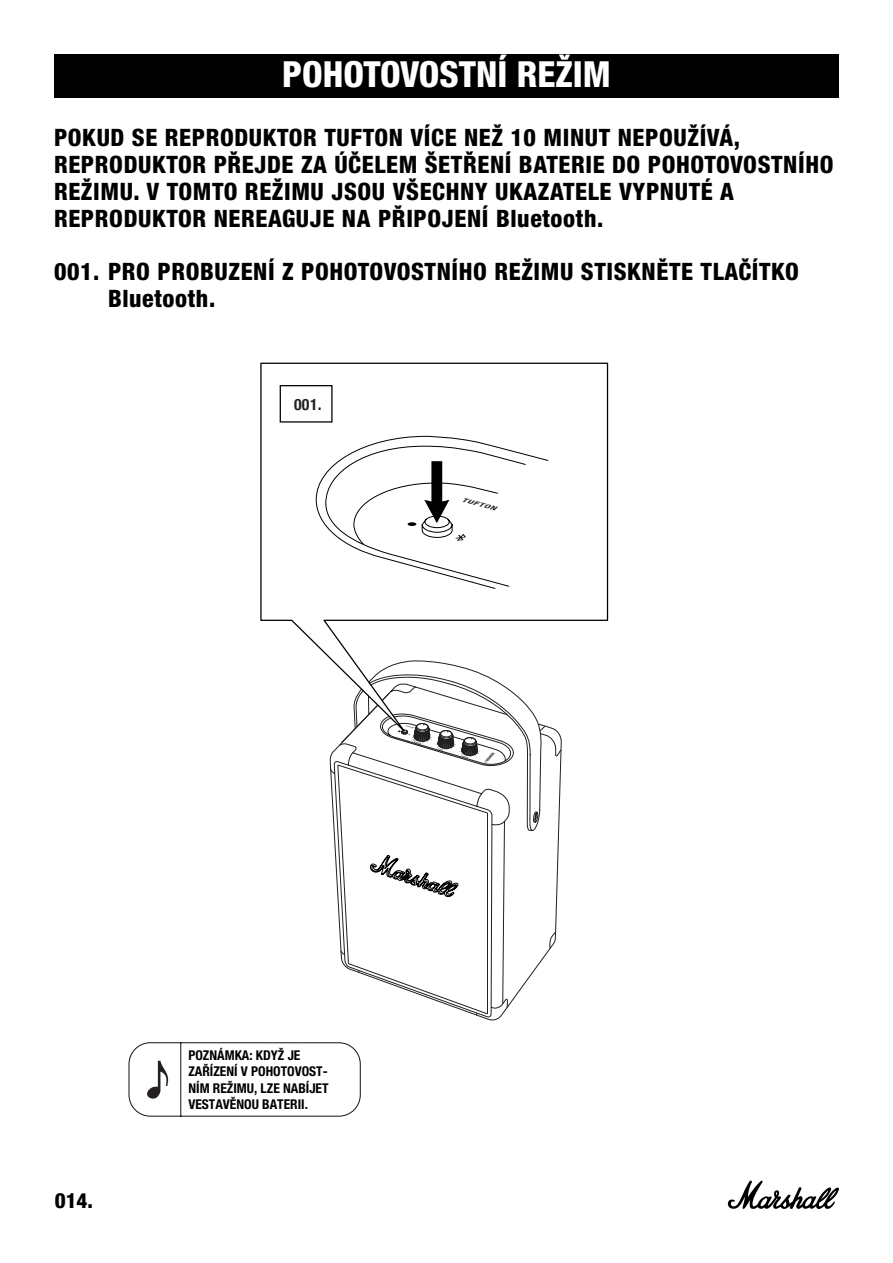
<style>
.page{position:relative;width:893px;height:1263px;background:#fff}
.page>*{position:absolute;margin:0;border:0;box-sizing:border-box;transform-origin:0 0}
.t1{font:800 condensed 36px "Helvetica Neue LT Pro";color:#fff}
.t2{font:800 condensed 24px/27px "Helvetica Neue LT Pro";letter-spacing:.025em;color:#000}
.t3{font:800 condensed 21px "Helvetica Neue LT Std";color:#000}
.t4{font:700 condensed 15.75px "Helvetica Neue";color:#241f21}
.t5{font:700 condensed 13.5px/16.5px "Helvetica Neue LT Pro";color:#000}
.s1{font-family:"Helvetica Neue LT Std"}
</style>
<div class="page">
<svg style="left:727px;top:1180px;width:112px;height:29px"></svg>
<div style="left:54px;top:54px;width:785px;height:44px;background:#000"></div>
<svg style="left:128px;top:1042px;width:225px;height:76px"></svg>
<svg style="left:330px;top:744px;width:10px;height:197px"></svg>
<svg style="left:340px;top:742px;width:222px;height:274px"></svg>
<svg style="left:341px;top:742px;width:172px;height:24px"></svg>
<svg style="left:260px;top:362px;width:349px;height:380px"></svg>
<div style="left:280px;top:385px;width:53px;height:38px;border:1px solid #000"></div>
<svg style="left:315px;top:436px;width:234px;height:153px"></svg>
<h1 class="t1" style="left:282px;top:52px;width:330px">POHOTOVOSTNÍ REŽIM</h1>
<p class="t2" style="left:54px;top:123px;width:781px">POKUD SE REPRODUKTOR TUFTON VÍCE NEŽ 10 MINUT NEPOUŽÍVÁ, REPRODUKTOR PŘEJDE ZA ÚČELEM ŠETŘENÍ BATERIE DO POHOTOVOSTNÍHO REŽIMU. V TOMTO REŽIMU JSOU VŠECHNY UKAZATELE VYPNUTÉ A REPRODUKTOR NEREAGUJE NA PŘIPOJENÍ Bluetooth.</p>
<p class="t2" style="left:108px;top:258px;width:692px;text-indent:-54px"><span class="s1">001.</span> PRO PROBUZENÍ Z POHOTOVOSTNÍHO REŽIMU STISKNĚTE TLAČÍTKO<br>Bluetooth.</p>
<p class="t4" style="left:294px;top:391px;width:29px">001.</p>
<p class="t3" style="left:55px;top:1187px;width:40px">014.</p>
<p class="t5" style="left:188px;top:1046px;width:142px">POZNÁMKA: KDYŽ JE<br>ZAŘÍZENÍ V POHOTOVOST-<br>NÍM REŽIMU, LZE NABÍJET<br>VESTAVĚNOU BATERII.</p>
</div>
